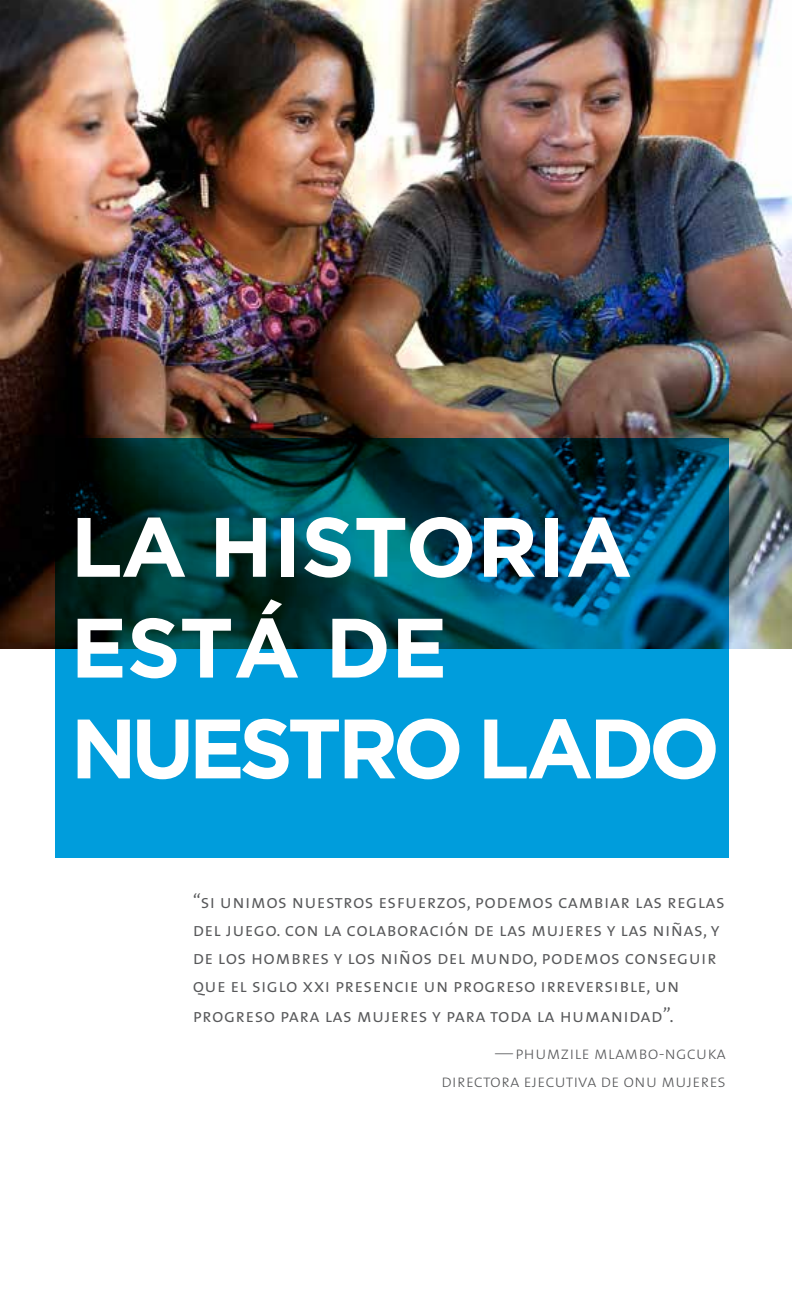
<style>
.page{position:relative;width:792px;height:1296px;background:#fff}
.page>*{position:absolute;margin:0;border:0;box-sizing:border-box;transform-origin:0 0}
.t1{font:700 84px/100.8px "Gotham";letter-spacing:-.02em;color:#fff}
.t2{font:19px/28px "The Sans Semi Light Caps";letter-spacing:.02em;color:#58595b}
.t3{font:18px/28px "The Sans Extra Light Caps";color:#58595b;text-align:right}
.s1{font-size:20px}
</style>
<div class="page">
<img style="left:0;top:0;width:792px;height:648px">
<svg style="left:55px;top:438px;width:674px;height:420px;background:#006e95"></svg>
<h1 class="t1" style="left:71px;top:494px;width:651px">LA HISTORIA<br>ESTÁ DE<br>NUESTRO LADO</h1>
<p class="t2" style="left:193px;top:887px;width:534px"><span class="s1">“</span>si unimos nuestros esfuerzos, podemos cambiar las reglas del juego. con la colaboración de las mujeres y las niñas, y de los hombres y los niños del mundo, podemos conseguir que el siglo xxi presencie un progreso irreversible, un</p>
<p class="t2" style="left:193px;top:1001px;width:483px">progreso para las mujeres y para toda la humanidad<span class="s1">”.</span></p>
<p class="t3" style="left:441px;top:1038px;width:286px">—phumzile mlambo-ngcuka directora ejecutiva de onu mujeres</p>
</div>
